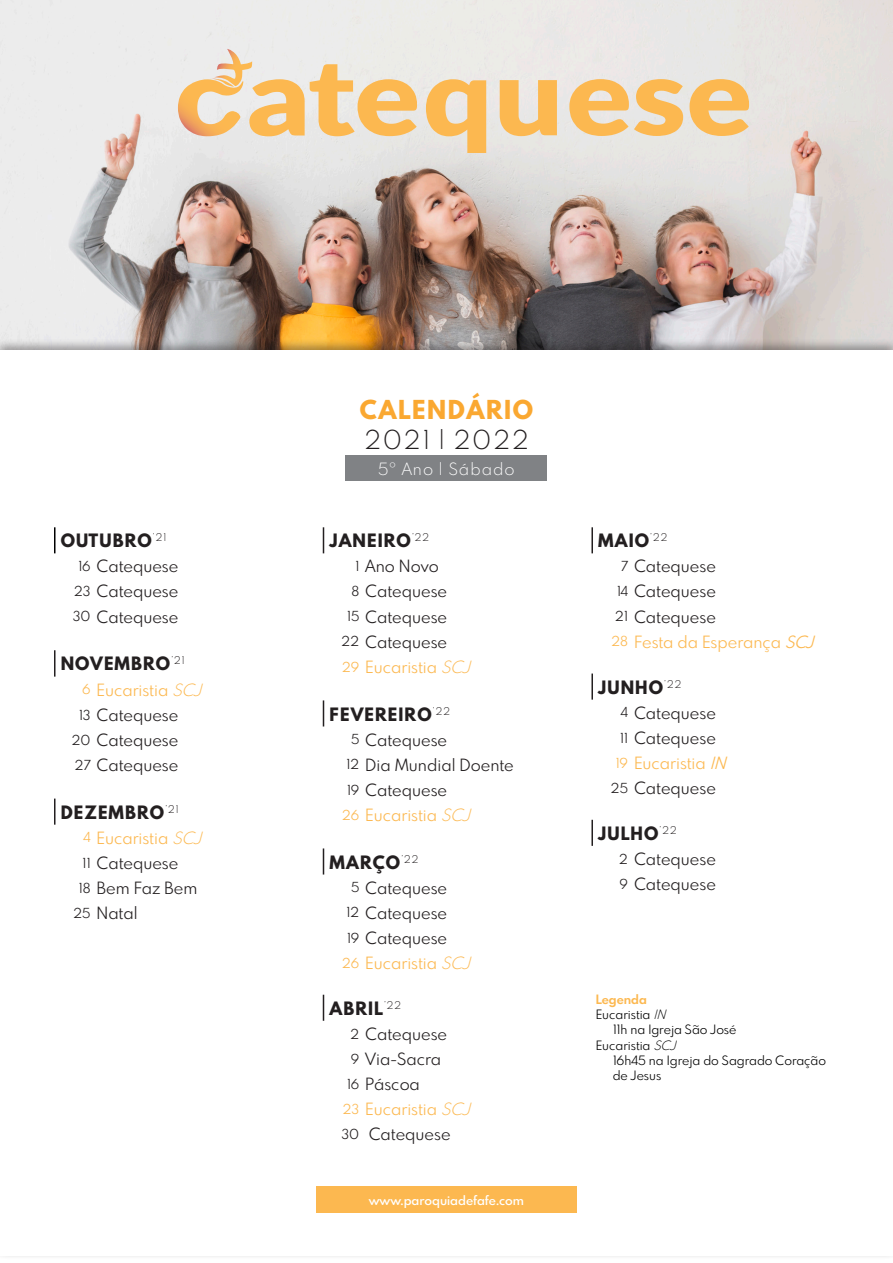
<style>
.page{position:relative;width:893px;height:1263px;background:#fff}
.page>*{position:absolute;margin:0;border:0;box-sizing:border-box;transform-origin:0 0}
.Mês{font:800 25.5px "Spartan MB";letter-spacing:.06em;color:#faa831}
.Mês-2{font:300 25.5px "Spartan MB";letter-spacing:.06em;color:#231f20}
.Mês-3{font:800 18px "Spartan MB";letter-spacing:.06em;color:#231f20}
.Tipo{font:16.5px "Spartan MB";color:#231f20}
.Tipo-2{font:16.5px "Spartan MB";color:#fcb850}
.Mês-4{font:300 16.5px "Spartan MB";letter-spacing:.06em;color:#fff}
.Dia{font:13.5px "Spartan MB";color:#231f20}
.Dia-2{font:13.5px "Spartan MB";color:#fcb850}
.t1{font:12.6px/15.1px "Spartan MB";color:#000}
.t2{font:600 12.6px "Spartan MB";color:#fff}
.t3{font:700 12.6px "Spartan MB";color:#fcb850}
.s1{font-weight:300;font-style:italic}
.s2{font-style:italic}
</style>
<div class="page">
<img style="left:0;top:0;width:893px;height:338px">
<hr style="left:54px;top:527px;width:2px;height:26px;background:#000">
<hr style="left:54px;top:650px;width:2px;height:27px;background:#231f20">
<hr style="left:54px;top:798px;width:2px;height:27px;background:#231f20">
<svg style="left:323px;top:527px;width:1px;height:26px"></svg>
<svg style="left:323px;top:700px;width:1px;height:26px"></svg>
<svg style="left:323px;top:848px;width:1px;height:26px"></svg>
<svg style="left:323px;top:995px;width:1px;height:26px"></svg>
<hr style="left:591px;top:527px;width:2px;height:26px;background:#231f20">
<hr style="left:591px;top:673px;width:2px;height:27px;background:#231f20">
<hr style="left:591px;top:820px;width:2px;height:26px;background:#231f20">
<svg style="left:426px;top:79px;width:60px;height:74px;background:#f4c988"></svg>
<svg style="left:500px;top:80px;width:57px;height:56px;background:#f6c67d"></svg>
<svg style="left:569px;top:79px;width:114px;height:57px;background:#f4ca8b"></svg>
<svg style="left:689px;top:79px;width:60px;height:57px;background:#f4c885"></svg>
<svg style="left:178px;top:49px;width:239px;height:87px;background:#f1d5ac"></svg>
<div style="left:316px;top:1186px;width:261px;height:27px;background:#fcb850"></div>
<div style="left:346px;top:456px;width:201px;height:25px;background:#808285"></div>
<p class="Mês-3" style="left:61px;top:528px;width:107px">OUTUBRO<sup>’21</sup></p>
<p class="Dia" style="left:78px;top:557px;width:14px">16</p>
<p class="Tipo" style="left:97px;top:555px;width:83px">Catequese</p>
<p class="Dia" style="left:74px;top:582px;width:18px">23</p>
<p class="Tipo" style="left:97px;top:580px;width:83px">Catequese</p>
<p class="Dia" style="left:73px;top:607px;width:19px">30</p>
<p class="Tipo" style="left:97px;top:605px;width:83px">Catequese</p>
<p class="Mês-3" style="left:61px;top:651px;width:125px">NOVEMBRO<sup>’21</sup></p>
<p class="Dia-2" style="left:82px;top:680px;width:10px">6</p>
<p class="Tipo-2" style="left:97px;top:678px;width:112px">Eucaristia <span class="s1">SCJ</span></p>
<p class="Dia" style="left:79px;top:705px;width:13px">13</p>
<p class="Tipo" style="left:97px;top:703px;width:83px">Catequese</p>
<p class="Dia" style="left:71px;top:730px;width:21px">20</p>
<p class="Tipo" style="left:97px;top:728px;width:83px">Catequese</p>
<p class="Dia" style="left:75px;top:755px;width:17px">27</p>
<p class="Tipo" style="left:97px;top:754px;width:83px">Catequese</p>
<p class="Mês-3" style="left:61px;top:799px;width:119px">DEZEMBRO<sup>’21</sup></p>
<p class="Dia-2" style="left:83px;top:828px;width:9px">4</p>
<p class="Tipo-2" style="left:97px;top:826px;width:112px">Eucaristia <span class="s1">SCJ</span></p>
<p class="Dia" style="left:82px;top:853px;width:10px">11</p>
<p class="Tipo" style="left:97px;top:851px;width:83px">Catequese</p>
<p class="Dia" style="left:79px;top:878px;width:13px">18</p>
<p class="Tipo" style="left:97px;top:876px;width:102px">Bem Faz Bem</p>
<p class="Dia" style="left:73px;top:903px;width:19px">25</p>
<p class="Tipo" style="left:97px;top:902px;width:42px">Natal</p>
<p class="Mês" style="left:360px;top:391px;width:175px">CALENDÁRIO</p>
<p class="Mês-2" style="left:364px;top:422px;width:166px">2021 | 2022</p>
<p class="Mês-4" style="left:378px;top:458px;width:138px">5º Ano | Sábado</p>
<p class="Mês-3" style="left:329px;top:528px;width:101px">JANEIRO<sup>’22</sup></p>
<p class="Dia" style="left:355px;top:557px;width:6px">1</p>
<p class="Tipo" style="left:365px;top:555px;width:75px">Ano Novo</p>
<p class="Dia" style="left:351px;top:582px;width:9px">8</p>
<p class="Tipo" style="left:365px;top:580px;width:83px">Catequese</p>
<p class="Dia" style="left:347px;top:607px;width:14px">15</p>
<p class="Tipo" style="left:365px;top:605px;width:83px">Catequese</p>
<p class="Dia" style="left:341px;top:632px;width:20px">22</p>
<p class="Tipo" style="left:365px;top:630px;width:83px">Catequese</p>
<p class="Dia-2" style="left:342px;top:657px;width:19px">29</p>
<p class="Tipo-2" style="left:365px;top:655px;width:112px">Eucaristia <span class="s1">SCJ</span></p>
<p class="Mês-3" style="left:329px;top:701px;width:122px">FEVEREIRO<sup>’22</sup></p>
<p class="Dia" style="left:351px;top:730px;width:10px">5</p>
<p class="Tipo" style="left:365px;top:728px;width:83px">Catequese</p>
<p class="Dia" style="left:346px;top:755px;width:15px">12</p>
<p class="Tipo" style="left:365px;top:753px;width:150px">Dia Mundial Doente</p>
<p class="Dia" style="left:347px;top:780px;width:14px">19</p>
<p class="Tipo" style="left:365px;top:778px;width:83px">Catequese</p>
<p class="Dia-2" style="left:342px;top:805px;width:19px">26</p>
<p class="Tipo-2" style="left:365px;top:803px;width:112px">Eucaristia <span class="s1">SCJ</span></p>
<p class="Mês-3" style="left:329px;top:849px;width:91px">MARÇO<sup>’22</sup></p>
<p class="Dia" style="left:351px;top:878px;width:10px">5</p>
<p class="Tipo" style="left:365px;top:876px;width:83px">Catequese</p>
<p class="Dia" style="left:346px;top:903px;width:15px">12</p>
<p class="Tipo" style="left:365px;top:901px;width:83px">Catequese</p>
<p class="Dia" style="left:347px;top:928px;width:14px">19</p>
<p class="Tipo" style="left:365px;top:926px;width:83px">Catequese</p>
<p class="Dia-2" style="left:342px;top:953px;width:19px">26</p>
<p class="Tipo-2" style="left:365px;top:951px;width:112px">Eucaristia <span class="s1">SCJ</span></p>
<p class="Mês-3" style="left:329px;top:995px;width:73px">ABRIL<sup>’22</sup></p>
<p class="Dia" style="left:350px;top:1024px;width:11px">2</p>
<p class="Tipo" style="left:365px;top:1022px;width:83px">Catequese</p>
<p class="Dia" style="left:351px;top:1049px;width:10px">9</p>
<p class="Tipo" style="left:365px;top:1047px;width:77px">Via-Sacra</p>
<p class="Dia" style="left:347px;top:1075px;width:14px">16</p>
<p class="Tipo" style="left:365px;top:1073px;width:56px">Páscoa</p>
<p class="Dia-2" style="left:343px;top:1100px;width:18px">23</p>
<p class="Tipo-2" style="left:365px;top:1098px;width:112px">Eucaristia <span class="s1">SCJ</span></p>
<p class="Dia" style="left:342px;top:1125px;width:19px">30</p>
<p class="Tipo" style="left:369px;top:1123px;width:83px">Catequese</p>
<p class="t2" style="left:369px;top:1191px;width:157px">www.paroquiadefafe.com</p>
<p class="Mês-3" style="left:598px;top:528px;width:71px">MAIO<sup>’22</sup></p>
<p class="Dia" style="left:621px;top:557px;width:8px">7</p>
<p class="Tipo" style="left:634px;top:555px;width:83px">Catequese</p>
<p class="Dia" style="left:617px;top:582px;width:13px">14</p>
<p class="Tipo" style="left:634px;top:580px;width:83px">Catequese</p>
<p class="Dia" style="left:615px;top:607px;width:15px">21</p>
<p class="Tipo" style="left:634px;top:605px;width:83px">Catequese</p>
<p class="Dia-2" style="left:611px;top:632px;width:18px">28</p>
<p class="Tipo-2" style="left:634px;top:630px;width:187px">Festa da Esperança <span class="s2">SCJ</span></p>
<p class="Mês-3" style="left:598px;top:674px;width:85px">JUNHO<sup>’22</sup></p>
<p class="Dia" style="left:621px;top:703px;width:9px">4</p>
<p class="Tipo" style="left:634px;top:701px;width:83px">Catequese</p>
<p class="Dia" style="left:620px;top:728px;width:10px">11</p>
<p class="Tipo" style="left:634px;top:726px;width:83px">Catequese</p>
<p class="Dia-2" style="left:615px;top:753px;width:14px">19</p>
<p class="Tipo-2" style="left:634px;top:751px;width:99px">Eucaristia <span class="s2">IN</span></p>
<p class="Dia" style="left:611px;top:778px;width:19px">25</p>
<p class="Tipo" style="left:634px;top:776px;width:83px">Catequese</p>
<p class="Mês-3" style="left:598px;top:820px;width:80px">JULHO<sup>’22</sup></p>
<p class="Dia" style="left:619px;top:849px;width:11px">2</p>
<p class="Tipo" style="left:634px;top:847px;width:83px">Catequese</p>
<p class="Dia" style="left:620px;top:875px;width:10px">9</p>
<p class="Tipo" style="left:634px;top:873px;width:83px">Catequese</p>
<p class="t3" style="left:596px;top:991px;width:53px">Legenda</p>
<p class="t1" style="left:596px;top:1007px;width:76px">Eucaristia <span class="s1">IN</span></p>
<p class="t1" style="left:613px;top:1022px;width:125px">11h na Igreja São José</p>
<p class="t1" style="left:596px;top:1037px;width:86px">Eucaristia <span class="s1">SCJ</span></p>
<p class="t1" style="left:613px;top:1052px;width:215px">16h45 na Igreja do Sagrado Coração de Jesus</p>
</div>
